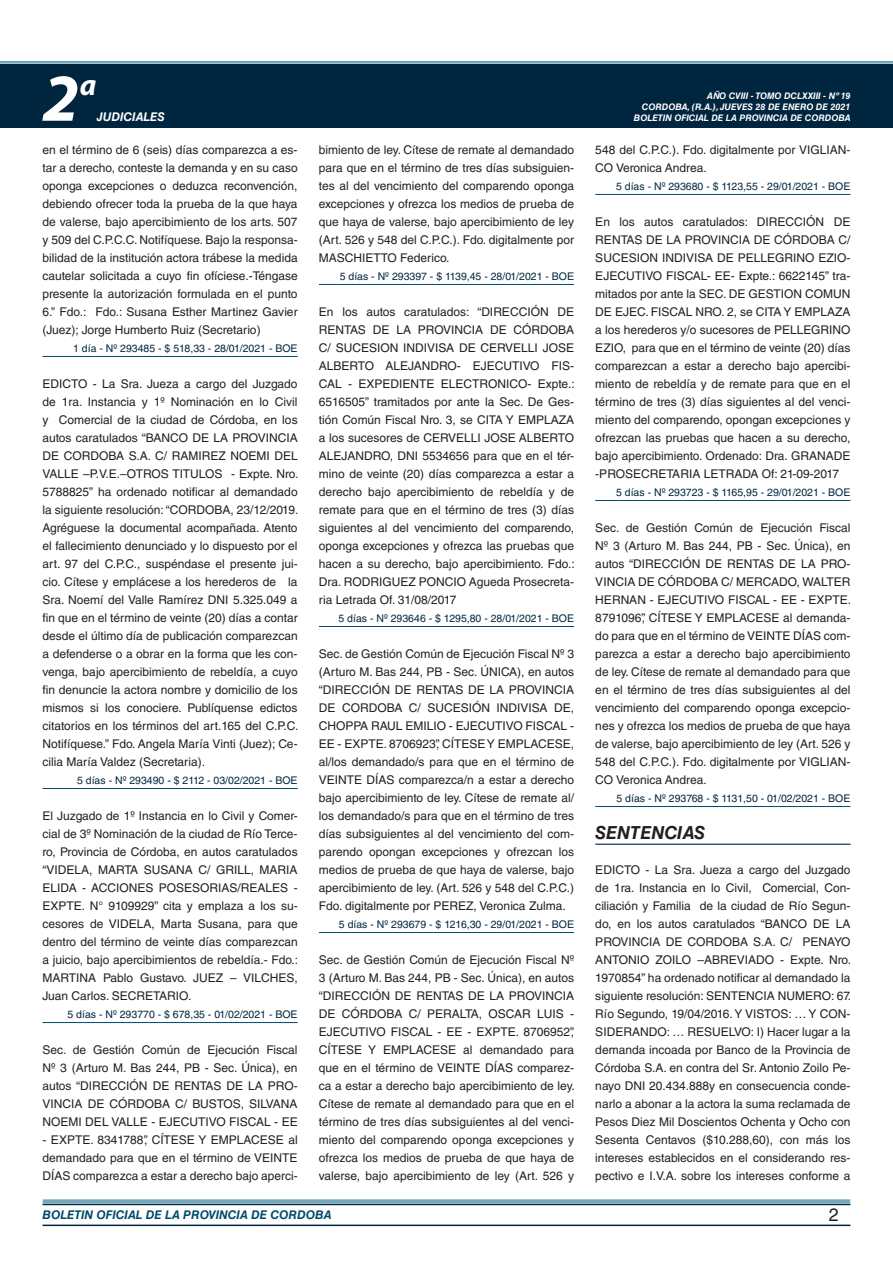
<style>
.page{position:relative;width:893px;height:1263px;background:#fff}
.page>*{position:absolute;margin:0;border:0;box-sizing:border-box;transform-origin:0 0}
.t1{font:italic 700 67.5px "Myriad Pro";color:#fff}
.t2{font:italic 700 30px "Myriad Pro";color:#fff}
.t3{font:italic 700 18px "Helvetica LT Std";color:#231f20}
.t4{font:18px "Helvetica LT Std";color:#231f20}
.t5{font:12px/18px "Helvetica LT Std";color:#231f20;text-align:justify}
.t6{font:italic 700 12px "Helvetica LT Std";color:#004b6c}
.t7{font:italic 700 12px "Helvetica LT Std";color:#fff}
.t8{font:10.5px "Helvetica LT Std";color:#00263f}
.t9{font:italic 700 9px/10.8px "Helvetica LT Std";color:#fff;text-align:right}
</style>
<div class="page">
<div style="left:0;top:61px;width:893px;height:6px;background:#fff;opacity:.75"></div>
<div style="left:0;top:64px;width:893px;height:64px;background:#00263f"></div>
<hr style="left:43px;top:1224px;width:807px;height:2px;background:#00263f">
<div style="left:42px;top:1198px;width:809px;height:8px;background:#fff;opacity:.75"></div>
<hr style="left:43px;top:356px;width:255px;height:1px;background:#004b6c">
<hr style="left:43px;top:788px;width:255px;height:1px;background:#004b6c">
<hr style="left:43px;top:1022px;width:255px;height:1px;background:#004b6c">
<hr style="left:319px;top:284px;width:255px;height:1px;background:#004b6c">
<hr style="left:319px;top:626px;width:255px;height:1px;background:#004b6c">
<hr style="left:319px;top:932px;width:255px;height:1px;background:#004b6c">
<hr style="left:595px;top:194px;width:255px;height:1px;background:#004b6c">
<hr style="left:595px;top:500px;width:255px;height:1px;background:#004b6c">
<hr style="left:595px;top:806px;width:255px;height:1px;background:#004b6c">
<hr style="left:595px;top:844px;width:255px;height:1px;background:#00263f">
<h1 class="t1" style="left:43px;top:54px;width:38px">2</h1>
<h2 class="t2" style="left:80px;top:66px;width:18px">a</h2>
<p class="t9" style="left:642px;top:91px;width:210px">AÑO CVIII - TOMO DCLXXIII - Nº 19<br>CORDOBA, (R.A.), JUEVES 28 DE ENERO DE 2021</p>
<p class="t7" style="left:97px;top:110px;width:70px">JUDICIALES</p>
<p class="t9" style="left:634px;top:112px;width:218px">BOLETIN OFICIAL DE LA PROVINCIA DE CORDOBA</p>
<p class="t5" style="left:43px;top:141px;width:257px">en el término de 6 (seis) días comparezca a es&shy;tar a derecho, conteste la demanda y en su caso oponga excepciones o deduzca reconvención, debiendo ofrecer toda la prueba de la que haya de valerse, bajo apercibimiento de los arts. 507 y 509 del C.P.C.C. Notifíquese. Bajo la responsa&shy;bilidad de la institución actora trábese la medida cautelar solicitada a cuyo fin ofíciese.-Téngase presente la autorización formulada en el punto 6.” Fdo.: Fdo.: Susana Esther Martinez Gavier (Juez); Jorge Humberto Ruiz (Secretario)</p>
<p class="t8" style="left:73px;top:342px;width:226px">1 día - Nº 293485 - $ 518,33 - 28/01/2021 - BOE</p>
<p class="t5" style="left:43px;top:375px;width:257px">EDICTO - La Sra. Jueza a cargo del Juzgado de 1ra. Instancia y 1º Nominación en lo Civil y Comercial de la ciudad de Córdoba, en los autos caratulados “BANCO DE LA PROVINCIA DE CORDOBA S.A. C/ RAMIREZ NOEMI DEL VALLE –P.V.E.–OTROS TITULOS - Expte. Nro.<br>5788825” ha ordenado notificar al demandado la siguiente resolución: “CORDOBA, 23/12/2019.<br>Agréguese la documental acompañada. Atento el fallecimiento denunciado y lo dispuesto por el art. 97 del C.P.C., suspéndase el presente jui&shy;cio. Cítese y emplácese a los herederos de la Sra. Noemí del Valle Ramírez DNI 5.325.049 a fin que en el término de veinte (20) días a contar desde el último día de publicación comparezcan a defenderse o a obrar en la forma que les con&shy;venga, bajo apercibimiento de rebeldía, a cuyo fin denuncie la actora nombre y domicilio de los mismos si los conociere. Publíquense edictos citatorios en los términos del art.165 del C.P.C.<br>Notifíquese.” Fdo. Angela María Vinti (Juez); Ce&shy;cilia María Valdez (Secretaria).</p>
<p class="t8" style="left:77px;top:774px;width:222px">5 días - Nº 293490 - $ 2112 - 03/02/2021 - BOE</p>
<p class="t5" style="left:43px;top:807px;width:257px">El Juzgado de 1º Instancia en lo Civil y Comer&shy;cial de 3º Nominación de la ciudad de Río Terce&shy;ro, Provincia de Córdoba, en autos caratulados “VIDELA, MARTA SUSANA C/ GRILL, MARIA ELIDA - ACCIONES POSESORIAS/REALES - EXPTE. N° 9109929” cita y emplaza a los su&shy;cesores de VIDELA, Marta Susana, para que dentro del término de veinte días comparezcan a juicio, bajo apercibimientos de rebeldía.- Fdo.:<br>MARTINA Pablo Gustavo. JUEZ – VILCHES, Juan Carlos. SECRETARIO.</p>
<p class="t8" style="left:68px;top:1008px;width:232px">5 días - Nº 293770 - $ 678,35 - 01/02/2021 - BOE</p>
<p class="t5" style="left:43px;top:1041px;width:257px">Sec. de Gestión Común de Ejecución Fiscal Nº 3 (Arturo M. Bas 244, PB - Sec. Única), en autos “DIRECCIÓN DE RENTAS DE LA PRO-VINCIA DE CÓRDOBA C/ BUSTOS, SILVANA NOEMI DEL VALLE - EJECUTIVO FISCAL - EE</p>
<p class="t5" style="left:43px;top:1131px;width:257px">- EXPTE. 8341788”, CÍTESE Y EMPLACESE al demandado para que en el término de VEINTE DÍAS comparezca a estar a derecho bajo aperci-</p>
<p class="t5" style="left:319px;top:141px;width:257px">bimiento de ley. Cítese de remate al demandado para que en el término de tres días subsiguien&shy;tes al del vencimiento del comparendo oponga excepciones y ofrezca los medios de prueba de que haya de valerse, bajo apercibimiento de ley (Art. 526 y 548 del C.P.C.). Fdo. digitalmente por MASCHIETTO Federico.</p>
<p class="t8" style="left:340px;top:270px;width:236px">5 días - Nº 293397 - $ 1139,45 - 28/01/2021 - BOE</p>
<p class="t5" style="left:319px;top:303px;width:257px">En los autos caratulados: “DIRECCIÓN DE RENTAS DE LA PROVINCIA DE CÓRDOBA C/ SUCESION INDIVISA DE CERVELLI JOSE ALBERTO ALEJANDRO- EJECUTIVO FIS-CAL - EXPEDIENTE ELECTRONICO- Expte.:<br>6516505” tramitados por ante la Sec. De Ges&shy;tión Común Fiscal Nro. 3, se CITA Y EMPLAZA a los sucesores de CERVELLI JOSE ALBERTO ALEJANDRO, DNI 5534656 para que en el tér&shy;mino de veinte (20) días comparezca a estar a derecho bajo apercibimiento de rebeldía y de remate para que en el término de tres (3) días siguientes al del vencimiento del comparendo, oponga excepciones y ofrezca las pruebas que hacen a su derecho, bajo apercibimiento. Fdo.:<br>Dra. RODRIGUEZ PONCIO Agueda Prosecreta&shy;ria Letrada Of. 31/08/2017</p>
<p class="t8" style="left:339px;top:612px;width:237px">5 días - Nº 293646 - $ 1295,80 - 28/01/2021 - BOE</p>
<p class="t5" style="left:319px;top:645px;width:257px">Sec. de Gestión Común de Ejecución Fiscal Nº 3 (Arturo M. Bas 244, PB - Sec. ÚNICA), en autos “DIRECCIÓN DE RENTAS DE LA PROVINCIA DE CORDOBA C/ SUCESIÓN INDIVISA DE, CHOPPA RAUL EMILIO - EJECUTIVO FISCAL - EE - EXPTE. 8706923”, CÍTESE Y EMPLACESE, al/los demandado/s para que en el término de VEINTE DÍAS comparezca/n a estar a derecho bajo apercibimiento de ley. Cítese de remate al/ los demandado/s para que en el término de tres días subsiguientes al del vencimiento del com&shy;parendo opongan excepciones y ofrezcan los medios de prueba de que haya de valerse, bajo apercibimiento de ley. (Art. 526 y 548 del C.P.C.)<br>Fdo. digitalmente por PEREZ, Veronica Zulma.</p>
<p class="t8" style="left:339px;top:918px;width:237px">5 días - Nº 293679 - $ 1216,30 - 29/01/2021 - BOE</p>
<p class="t5" style="left:319px;top:951px;width:257px">Sec. de Gestión Común de Ejecución Fiscal Nº 3 (Arturo M. Bas 244, PB - Sec. Única), en autos “DIRECCIÓN DE RENTAS DE LA PROVINCIA DE CÓRDOBA C/ PERALTA, OSCAR LUIS - EJECUTIVO FISCAL - EE - EXPTE. 8706952”, CÍTESE Y EMPLACESE al demandado para que en el término de VEINTE DÍAS comparez&shy;ca a estar a derecho bajo apercibimiento de ley.<br>Cítese de remate al demandado para que en el término de tres días subsiguientes al del venci&shy;miento del comparendo oponga excepciones y ofrezca los medios de prueba de que haya de valerse, bajo apercibimiento de ley (Art. 526 y</p>
<p class="t5" style="left:595px;top:141px;width:257px">548 del C.P.C.). Fdo. digitalmente por VIGLIAN-<br>CO Veronica Andrea.</p>
<p class="t8" style="left:616px;top:180px;width:236px">5 días - Nº 293680 - $ 1123,55 - 29/01/2021 - BOE</p>
<p class="t5" style="left:595px;top:213px;width:257px">En los autos caratulados: DIRECCIÓN DE RENTAS DE LA PROVINCIA DE CÓRDOBA C/ SUCESION INDIVISA DE PELLEGRINO EZIO-EJECUTIVO FISCAL- EE- Expte.: 6622145” tra&shy;mitados por ante la SEC. DE GESTION COMUN DE EJEC. FISCAL NRO. 2, se CITA Y EMPLAZA a los herederos y/o sucesores de PELLEGRINO EZIO, para que en el término de veinte (20) días comparezcan a estar a derecho bajo apercibi&shy;miento de rebeldía y de remate para que en el término de tres (3) días siguientes al del venci&shy;miento del comparendo, opongan excepciones y ofrezcan las pruebas que hacen a su derecho, bajo apercibimiento. Ordenado: Dra. GRANADE -PROSECRETARIA LETRADA Of: 21-09-2017</p>
<p class="t8" style="left:616px;top:486px;width:236px">5 días - Nº 293723 - $ 1165,95 - 29/01/2021 - BOE</p>
<p class="t5" style="left:595px;top:519px;width:257px">Sec. de Gestión Común de Ejecución Fiscal Nº 3 (Arturo M. Bas 244, PB - Sec. Única), en autos “DIRECCIÓN DE RENTAS DE LA PRO-VINCIA DE CÓRDOBA C/ MERCADO, WALTER HERNAN - EJECUTIVO FISCAL - EE - EXPTE.<br>8791096”, CÍTESE Y EMPLACESE al demanda&shy;do para que en el término de VEINTE DÍAS com&shy;parezca a estar a derecho bajo apercibimiento de ley. Cítese de remate al demandado para que en el término de tres días subsiguientes al del vencimiento del comparendo oponga excepcio&shy;nes y ofrezca los medios de prueba de que haya de valerse, bajo apercibimiento de ley (Art. 526 y 548 del C.P.C.). Fdo. digitalmente por VIGLIAN-CO Veronica Andrea.</p>
<p class="t8" style="left:617px;top:792px;width:235px">5 días - Nº 293768 - $ 1131,50 - 01/02/2021 - BOE</p>
<h3 class="t3" style="left:595px;top:822px;width:111px">SENTENCIAS</h3>
<p class="t5" style="left:595px;top:861px;width:257px">EDICTO - La Sra. Jueza a cargo del Juzgado de 1ra. Instancia en lo Civil, Comercial, Con&shy;ciliación y Familia de la ciudad de Río Segun&shy;do, en los autos caratulados “BANCO DE LA PROVINCIA DE CORDOBA S.A. C/ PENAYO ANTONIO ZOILO –ABREVIADO - Expte. Nro.<br>1970854” ha ordenado notificar al demandado la siguiente resolución: SENTENCIA NUMERO: 67.<br>Río Segundo, 19/04/2016. Y VISTOS: … Y CON-SIDERANDO: … RESUELVO: I) Hacer lugar a la demanda incoada por Banco de la Provincia de Córdoba S.A. en contra del Sr. Antonio Zoilo Pe&shy;nayo DNI 20.434.888y en consecuencia conde&shy;narlo a abonar a la actora la suma reclamada de Pesos Diez Mil Doscientos Ochenta y Ocho con Sesenta Centavos ($10.288,60), con más los intereses establecidos en el considerando res&shy;pectivo e I.V.A. sobre los intereses conforme a</p>
<p class="t6" style="left:43px;top:1208px;width:290px">BOLETIN OFICIAL DE LA PROVINCIA DE CORDOBA</p>
<h3 class="t4" style="left:829px;top:1204px;width:12px">2</h3>
</div>
